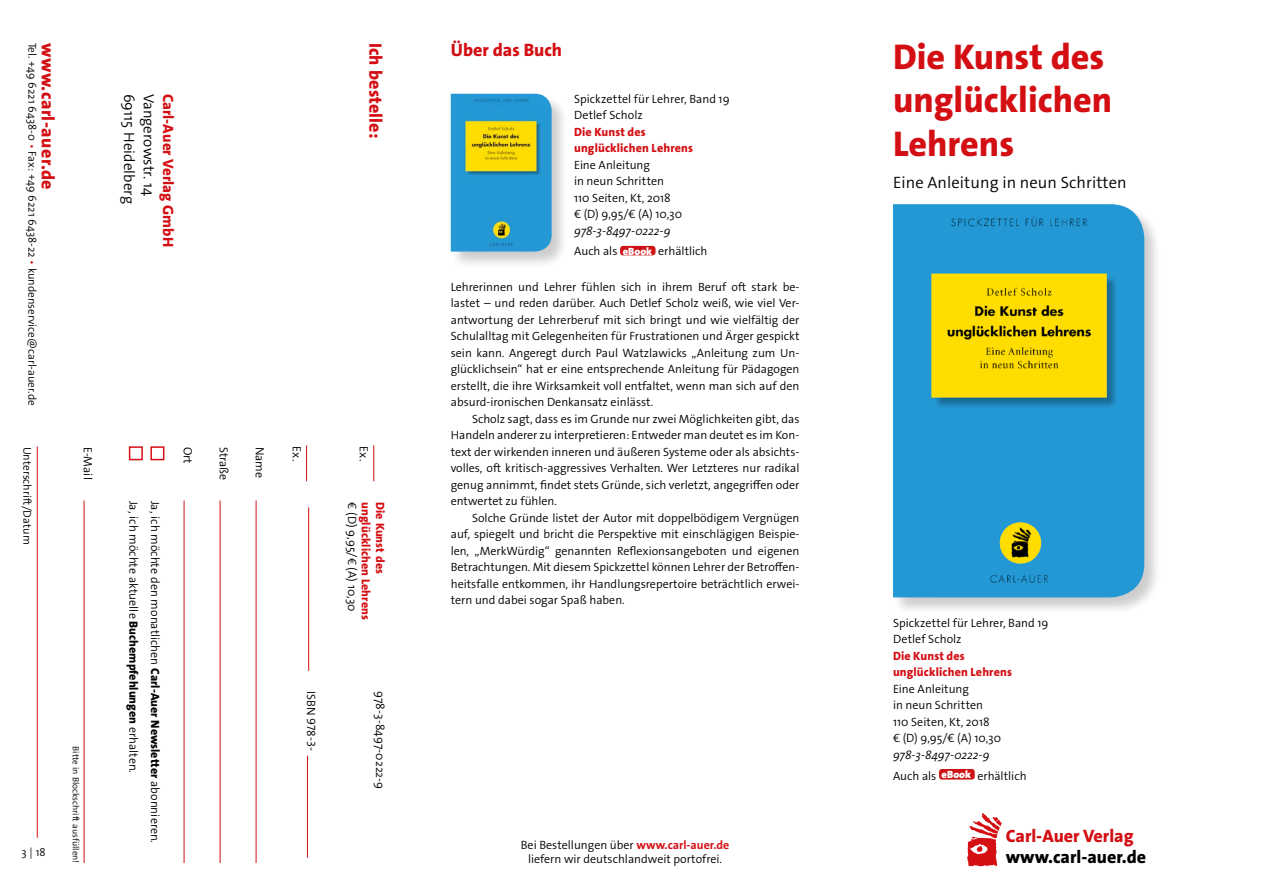
<style>
.page{position:relative;width:1263px;height:893px;background:#fff}
.page>*{position:absolute;margin:0;border:0;box-sizing:border-box;transform-origin:0 0}
.t1{font:800 36px/43.2px "The Sans Os F";color:#d40f14}
.t2{font:800 18px "The Sans Os F";letter-spacing:.005em;color:#d40f14}
.t3{font:800 18px "The Sans Os F";color:#000}
.t4{font:800 18px "The Sans Os F";letter-spacing:.025em;color:#d40f14}
.t5{font:300 16.5px "The Sans Os F";letter-spacing:.005em;color:#000}
.t6{font:300 15px "The Sans Os F";letter-spacing:.005em;color:#000}
.t7{font:800 15px "The Sans Os F";letter-spacing:.005em;color:#d40f14}
.t8{font:300 12px/16.5px "The Sans Os F";color:#000}
.t9{font:800 12px/16.5px "The Sans Os F";letter-spacing:.01em;color:#d40f14}
.t10{font:italic 300 12px/20.7px "The Sans Os F";letter-spacing:-.005em;color:#000}
.t11{font:300 11.25px "The Sans Os F";color:#000}
.t12{font:300 9px "The Sans Os F";color:#000}
.s1{color:#d40f14}
.s2{font-weight:800}
.s3{font-style:normal}
.s4{font-weight:900;font-style:normal;font-size:10.5px;color:#fff}
.s5{font-weight:700;color:#d40f14}
</style>
<div class="page">
<div style="left:892px;top:204px;width:270px;height:411px;background:#000;opacity:.2"></div>
<img style="left:893px;top:204px;width:251px;height:393px">
<div style="left:939px;top:769px;width:36px;height:10px;background:#cd1316;border-radius:3px"></div>
<hr style="left:307px;top:756px;width:1px;height:102px;background:#d40f14">
<hr style="left:373px;top:445px;width:1px;height:36px;background:#d40f14">
<hr style="left:306px;top:445px;width:1px;height:36px;background:#d40f14">
<hr style="left:308px;top:507px;width:1px;height:164px;background:#d40f14">
<div style="left:450px;top:93px;width:119px;height:176px;background:#000;opacity:.2"></div>
<img style="left:451px;top:94px;width:101px;height:158px">
<div style="left:620px;top:246px;width:35px;height:9px;background:#cd1316;border-radius:3px"></div>
<img style="left:967px;top:812px;width:35px;height:55px">
<hr style="left:256px;top:500px;width:1px;height:363px;background:#d40f14">
<hr style="left:220px;top:500px;width:1px;height:363px;background:#d40f14">
<hr style="left:184px;top:500px;width:1px;height:363px;background:#d40f14">
<div style="left:150px;top:446px;width:14px;height:14px;border:2px solid #d40f14"></div>
<div style="left:129px;top:446px;width:14px;height:14px;border:2px solid #d40f14"></div>
<hr style="left:84px;top:500px;width:1px;height:363px;background:#d40f14">
<hr style="left:37px;top:446px;width:1px;height:392px;background:#d40f14">
<p class="t11" style="left:39px;top:43px;width:365px;rotate:90deg">Tel. +49 6221 6438-0 <span class="s1">•</span> Fax: +49 6221 6438-22 <span class="s1">•</span> kundenservice@carl-auer.de</p>
<h2 class="t4" style="left:60px;top:43px;width:149px;rotate:90deg">www.carl-auer.de</h2>
<h2 class="t2" style="left:387px;top:43px;width:97px;rotate:90deg">Ich bestelle:</h2>
<p class="t6" style="left:139px;top:94px;width:112px;rotate:90deg">69115 Heidelberg</p>
<p class="t6" style="left:158px;top:94px;width:104px;rotate:90deg">Vangerowstr. 14</p>
<p class="t7" style="left:178px;top:94px;width:155px;rotate:90deg">Carl-Auer Verlag GmbH</p>
<p class="t11" style="left:34px;top:446px;width:99px;rotate:90deg">Unterschrift/Datum</p>
<p class="t8" style="left:96px;top:446px;width:35px;rotate:90deg">E-Mail</p>
<p class="t11" style="left:21px;top:845px;width:26px">3 | 18</p>
<p class="t12" style="left:82px;top:746px;width:119px;rotate:90deg">Bitte in Blockschrift ausfüllen!</p>
<p class="t8" style="left:166px;top:500px;width:344px;line-height:21.6px;rotate:90deg">Ja, ich möchte den monatlichen <span class="s2">Carl-Auer Newsletter</span> abonnieren.<br>Ja, ich möchte aktuelle <span class="s2">Buchempfehlungen</span> erhalten.</p>
<p class="t8" style="left:196px;top:446px;width:19px;rotate:90deg">Ort</p>
<p class="t8" style="left:232px;top:446px;width:35px;rotate:90deg">Straße</p>
<p class="t8" style="left:268px;top:446px;width:33px;rotate:90deg">Name</p>
<p class="t8" style="left:305px;top:446px;width:16px;rotate:90deg">Ex.</p>
<p class="t8" style="left:372px;top:446px;width:16px;rotate:90deg">Ex.</p>
<p class="t8" style="left:360px;top:502px;width:111px;rotate:90deg">€ (D) 9,95/€ (A) 10,30</p>
<p class="t9" style="left:374px;top:502px;width:119px;rotate:90deg">unglücklichen Lehrens</p>
<p class="t9" style="left:388px;top:502px;width:73px;rotate:90deg">Die Kunst des</p>
<p class="t8" style="left:319px;top:691px;width:61px;rotate:90deg">ISBN 978-3-</p>
<p class="t8" style="left:388px;top:691px;width:100px;rotate:90deg">978-3-8497-0222-9</p>
<h2 class="t2" style="left:451px;top:38px;width:113px">Über das Buch</h2>
<p class="t8" style="left:574px;top:90px;width:157px">Spickzettel für Lehrer, Band 19<br>Detlef Scholz</p>
<p class="t9" style="left:574px;top:123px;width:121px">Die Kunst des unglücklichen Lehrens</p>
<p class="t8" style="left:574px;top:156px;width:110px">Eine Anleitung<br>in neun Schritten<br>110 Seiten, Kt, 2018<br>€ (D) 9,95/€ (A) 10,30</p>
<p class="t10" style="left:574px;top:220px;width:135px">978-3-8497-0222-9<br><span class="s3">Auch als</span> <span class="s4">eBook</span> <span class="s3">erhältlich</span></p>
<p class="t8" style="left:451px;top:278px;width:350px;text-align:justify">Lehrerinnen und Lehrer fühlen sich in ihrem Beruf oft stark be&shy;lastet – und reden darüber. Auch Detlef Scholz weiß, wie viel Ver&shy;antwortung der Lehrerberuf mit sich bringt und wie vielfältig der Schulalltag mit Gelegenheiten für Frustrationen und Ärger gespickt sein kann. Angeregt durch Paul Watzlawicks „Anleitung zum Un&shy;glücklichsein“ hat er eine entsprechende Anleitung für Pädagogen erstellt, die ihre Wirksamkeit voll entfaltet, wenn man sich auf den absurd-ironischen Denkansatz einlässt.</p>
<p class="t8" style="left:451px;top:410px;width:350px;text-align:justify;text-indent:21px">Scholz sagt, dass es im Grunde nur zwei Möglichkeiten gibt, das Handeln anderer zu interpretieren: Entweder man deutet es im Kon&shy;text der wirkenden inneren und äußeren Systeme oder als absichts&shy;volles, oft kritisch-aggressives Verhalten. Wer Letzteres nur radikal genug annimmt, findet stets Gründe, sich verletzt, angegriffen oder entwertet zu fühlen.</p>
<p class="t8" style="left:451px;top:509px;width:350px;text-align:justify;text-indent:21px">Solche Gründe listet der Autor mit doppelbödigem Vergnügen auf, spiegelt und bricht die Perspektive mit einschlägigen Beispie&shy;len, „MerkWürdig“ genannten Reflexionsangeboten und eigenen Betrachtungen. Mit diesem Spickzettel können Lehrer der Betroffen&shy;heitsfalle entkommen, ihr Handlungsrepertoire beträchtlich erwei&shy;tern und dabei sogar Spaß haben.</p>
<p class="t8" style="left:521px;top:838px;width:210px;line-height:14.4px;text-align:center">Bei Bestellungen über <span class="s5">www.carl-auer.de </span>liefern wir deutschlandweit portofrei.</p>
<h1 class="t1" style="left:893px;top:36px;width:221px">Die Kunst des unglücklichen<br>Lehrens</h1>
<h3 class="t5" style="left:893px;top:172px;width:235px">Eine Anleitung in neun Schritten</h3>
<p class="t8" style="left:893px;top:615px;width:157px">Spickzettel für Lehrer, Band 19<br>Detlef Scholz</p>
<p class="t9" style="left:893px;top:648px;width:121px">Die Kunst des unglücklichen Lehrens</p>
<p class="t8" style="left:893px;top:681px;width:110px">Eine Anleitung<br>in neun Schritten<br>110 Seiten, Kt, 2018<br>€ (D) 9,95/€ (A) 10,30</p>
<p class="t10" style="left:893px;top:744px;width:135px">978-3-8497-0222-9<br><span class="s3">Auch als</span> <span class="s4">eBook</span> <span class="s3">erhältlich</span></p>
<h2 class="t2" style="left:1006px;top:824px;width:129px">Carl-Auer Verlag</h2>
<h2 class="t3" style="left:1006px;top:846px;width:142px">www.carl-auer.de</h2>
</div>
